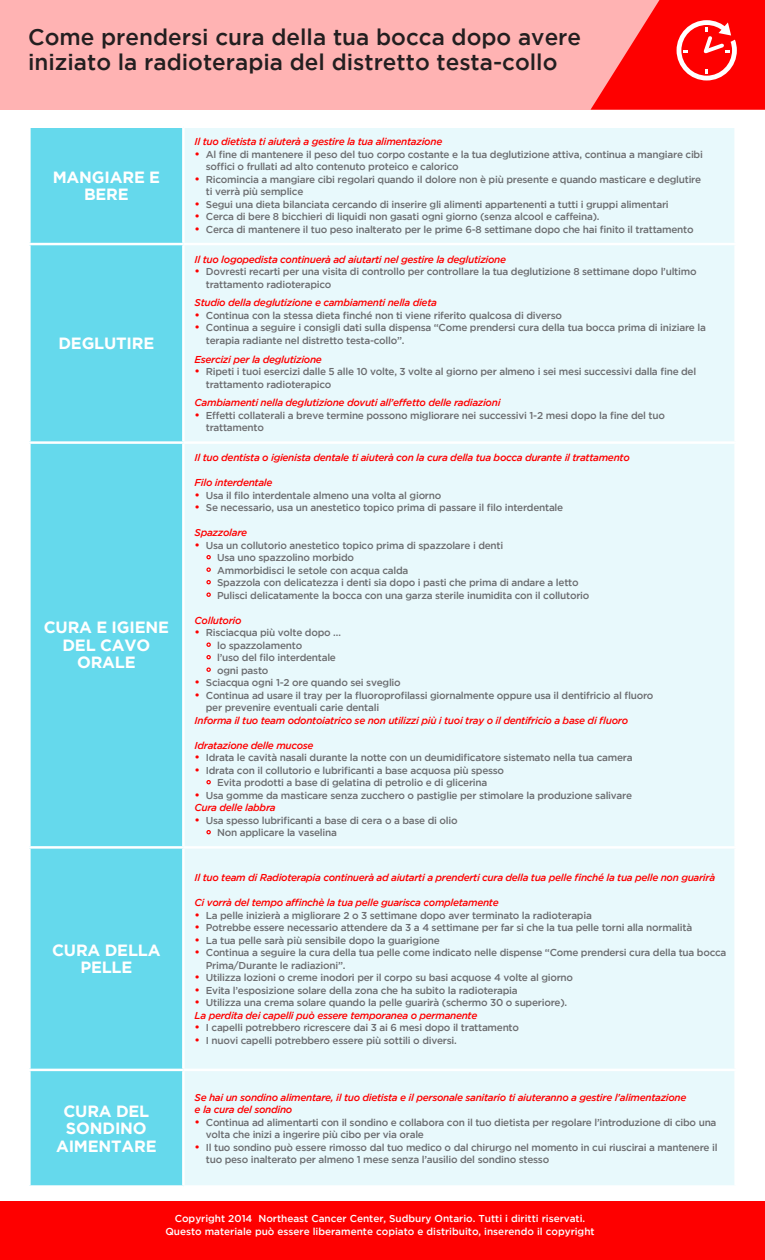
<style>
.page{position:relative;width:765px;height:1260px;background:#fff}
.page>*{position:absolute;margin:0;border:0;box-sizing:border-box;transform-origin:0 0}
.t1{font:500 22.5px "Gotham";color:#231f20}
.t2{font:700 16.25px/17.5px "Gotham";letter-spacing:-.01em;color:#fff;text-align:center}
.t3{font:500 10px/12.5px "Gotham";letter-spacing:-.025em;color:#6c6d70}
.t4{font:italic 500 10px/12.5px "Gotham";letter-spacing:-.03em;color:#fe0000}
.t5{font:500 10px "Gotham";color:#fff}
.s1{font-size:11.25px;color:#fe0000}
</style>
<div class="page">
<div style="left:0;top:1201px;width:765px;height:59px;background:#fe0000"></div>
<div style="left:31px;top:128px;width:151px;height:1057px;background:#65d9ec"></div>
<div style="left:185px;top:128px;width:549px;height:1057px;background:#e8f9fc"></div>
<hr style="left:28px;top:243px;width:155px;height:2px;background:#fff">
<hr style="left:183px;top:243px;width:554px;height:2px;background:#fff">
<hr style="left:28px;top:441px;width:155px;height:3px;background:#fff">
<hr style="left:183px;top:441px;width:554px;height:3px;background:#fff">
<hr style="left:28px;top:846px;width:155px;height:3px;background:#fff">
<hr style="left:183px;top:846px;width:554px;height:3px;background:#fff">
<hr style="left:28px;top:1069px;width:155px;height:2px;background:#fff">
<hr style="left:183px;top:1069px;width:554px;height:2px;background:#fff">
<div style="left:0;top:0;width:765px;height:110px;background:#ffb3b3"></div>
<svg style="left:591px;top:0;width:174px;height:110px"></svg>
<p class="t1" style="left:28px;top:24px;width:555px">Come prendersi cura della tua bocca dopo avere</p>
<p class="t1" style="left:28px;top:49px;width:531px">iniziato la radioterapia del distretto testa-collo</p>
<p class="t2" style="left:53px;top:168px;width:109px">MANGIARE E<br>BERE</p>
<p class="t2" style="left:58px;top:334px;width:97px">DEGLUTIRE</p>
<p class="t2" style="left:44px;top:619px;width:127px">CURA E IGIENE<br>DEL CAVO<br>ORALE</p>
<p class="t2" style="left:52px;top:941px;width:110px">CURA DELLA<br>PELLE</p>
<p class="t2" style="left:56px;top:1102px;width:102px">CURA DEL<br>SONDINO<br>AIMENTARE</p>
<p class="t4" style="left:195px;top:135px;width:249px">Il tuo dietista ti aiuterà a gestire la tua alimentazione</p>
<p class="t3" style="left:206px;top:148px;width:499px;text-indent:-11px"><span class="s1">•</span> Al fine di mantenere il peso del tuo corpo costante e la tua deglutizione attiva, continua a mangiare cibi soffici o frullati ad alto contenuto proteico e calorico</p>
<p class="t3" style="left:206px;top:173px;width:497px;text-indent:-11px"><span class="s1">•</span> Ricomincia a mangiare cibi regolari quando il dolore non è più presente e quando masticare e deglutire ti verrà più semplice</p>
<p class="t3" style="left:195px;top:198px;width:476px"><span class="s1">•</span> Segui una dieta bilanciata cercando di inserire gli alimenti appartenenti a tutti i gruppi alimentari</p>
<p class="t3" style="left:195px;top:210px;width:407px"><span class="s1">•</span> Cerca di bere 8 bicchieri di liquidi non gasati ogni giorno (senza alcool e caffeina).</p>
<p class="t3" style="left:195px;top:223px;width:501px"><span class="s1">•</span> Cerca di mantenere il tuo peso inalterato per le prime 6-8 settimane dopo che hai finito il trattamento</p>
<p class="t4" style="left:195px;top:253px;width:313px">Il tuo logopedista continuerà ad aiutarti nel gestire la deglutizione</p>
<p class="t3" style="left:206px;top:265px;width:492px;text-indent:-11px"><span class="s1">•</span> Dovresti recarti per una visita di controllo per controllare la tua deglutizione 8 settimane dopo l’ultimo trattamento radioterapico</p>
<p class="t4" style="left:195px;top:296px;width:244px">Studio della deglutizione e cambiamenti nella dieta</p>
<p class="t3" style="left:195px;top:309px;width:369px"><span class="s1">•</span> Continua con la stessa dieta finché non ti viene riferito qualcosa di diverso</p>
<p class="t3" style="left:206px;top:321px;width:502px;text-indent:-11px"><span class="s1">•</span> Continua a seguire i consigli dati sulla dispensa “Come prendersi cura della tua bocca prima di iniziare la terapia radiante nel distretto testa-collo”.</p>
<p class="t4" style="left:195px;top:353px;width:129px">Esercizi per la deglutizione</p>
<p class="t3" style="left:206px;top:365px;width:492px;text-indent:-11px"><span class="s1">•</span> Ripeti i tuoi esercizi dalle 5 alle 10 volte, 3 volte al giorno per almeno i sei mesi successivi dalla fine del trattamento radioterapico</p>
<p class="t4" style="left:195px;top:396px;width:307px">Cambiamenti nella deglutizione dovuti all’effetto delle radiazioni</p>
<p class="t3" style="left:206px;top:409px;width:461px;text-indent:-11px"><span class="s1">•</span> Effetti collaterali a breve termine possono migliorare nei successivi 1-2 mesi dopo la fine del tuo trattamento</p>
<p class="t4" style="left:195px;top:451px;width:437px">Il tuo dentista o igienista dentale ti aiuterà con la cura della tua bocca durante il trattamento</p>
<p class="t4" style="left:195px;top:476px;width:79px">Filo interdentale</p>
<p class="t3" style="left:195px;top:489px;width:248px"><span class="s1">•</span> Usa il filo interdentale almeno una volta al giorno</p>
<p class="t3" style="left:195px;top:501px;width:370px"><span class="s1">•</span> Se necessario, usa un anestetico topico prima di passare il filo interdentale</p>
<p class="t4" style="left:195px;top:526px;width:54px">Spazzolare</p>
<p class="t3" style="left:195px;top:539px;width:310px"><span class="s1">•</span> Usa un collutorio anestetico topico prima di spazzolare i denti</p>
<p class="t3" style="left:206px;top:551px;width:150px"><span class="s1">•</span> Usa uno spazzolino morbido</p>
<p class="t3" style="left:206px;top:564px;width:204px"><span class="s1">•</span> Ammorbidisci le setole con acqua calda</p>
<p class="t3" style="left:206px;top:576px;width:374px"><span class="s1">•</span> Spazzola con delicatezza i denti sia dopo i pasti che prima di andare a letto</p>
<p class="t3" style="left:206px;top:589px;width:385px"><span class="s1">•</span> Pulisci delicatamente la bocca con una garza sterile inumidita con il collutorio</p>
<p class="t4" style="left:195px;top:614px;width:48px">Collutorio</p>
<p class="t3" style="left:195px;top:626px;width:148px"><span class="s1">•</span> Risciacqua più volte dopo …</p>
<p class="t3" style="left:206px;top:639px;width:98px"><span class="s1">•</span> lo spazzolamento</p>
<p class="t3" style="left:206px;top:651px;width:132px"><span class="s1">•</span> l’uso del filo interdentale</p>
<p class="t3" style="left:206px;top:664px;width:64px"><span class="s1">•</span> ogni pasto</p>
<p class="t3" style="left:195px;top:676px;width:208px"><span class="s1">•</span> Sciacqua ogni 1-2 ore quando sei sveglio</p>
<p class="t3" style="left:206px;top:689px;width:449px;text-indent:-11px"><span class="s1">•</span> Continua ad usare il tray per la fluoroprofilassi giornalmente oppure usa il dentifricio al fluoro per prevenire eventuali carie dentali</p>
<p class="t4" style="left:195px;top:714px;width:435px">Informa il tuo team odontoiatrico se non utilizzi più i tuoi tray o il dentifricio a base di fluoro</p>
<p class="t4" style="left:195px;top:739px;width:120px">Idratazione delle mucose</p>
<p class="t3" style="left:195px;top:751px;width:439px"><span class="s1">•</span> Idrata le cavità nasali durante la notte con un deumidificatore sistemato nella tua camera</p>
<p class="t3" style="left:195px;top:764px;width:311px"><span class="s1">•</span> Idrata con il collutorio e lubrificanti a base acquosa più spesso</p>
<p class="t3" style="left:206px;top:776px;width:283px"><span class="s1">•</span> Evita prodotti a base di gelatina di petrolio e di glicerina</p>
<p class="t3" style="left:195px;top:789px;width:439px"><span class="s1">•</span> Usa gomme da masticare senza zucchero o pastiglie per stimolare la produzione salivare</p>
<p class="t4" style="left:195px;top:801px;width:83px">Cura delle labbra</p>
<p class="t3" style="left:195px;top:814px;width:265px"><span class="s1">•</span> Usa spesso lubrificanti a base di cera o a base di olio</p>
<p class="t3" style="left:206px;top:826px;width:133px"><span class="s1">•</span> Non applicare la vaselina</p>
<p class="t4" style="left:195px;top:871px;width:522px">Il tuo team di Radioterapia continuerà ad aiutarti a prenderti cura della tua pelle finché la tua pelle non guarirà</p>
<p class="t4" style="left:195px;top:896px;width:306px">Ci vorrà del tempo affinchè la tua pelle guarisca completamente</p>
<p class="t3" style="left:195px;top:909px;width:399px"><span class="s1">•</span> La pelle inizierà a migliorare 2 o 3 settimane dopo aver terminato la radioterapia</p>
<p class="t3" style="left:195px;top:921px;width:499px"><span class="s1">•</span> Potrebbe essere necessario attendere da 3 a 4 settimane per far si che la tua pelle torni alla normalità</p>
<p class="t3" style="left:195px;top:934px;width:247px"><span class="s1">•</span> La tua pelle sarà più sensibile dopo la guarigione</p>
<p class="t3" style="left:206px;top:946px;width:522px;text-indent:-11px"><span class="s1">•</span> Continua a seguire la cura della tua pelle come indicato nelle dispense “Come prendersi cura della tua bocca<br>Prima/Durante le radiazioni”.</p>
<p class="t3" style="left:195px;top:971px;width:380px"><span class="s1">•</span> Utilizza lozioni o creme inodori per il corpo su basi acquose 4 volte al giorno</p>
<p class="t3" style="left:195px;top:984px;width:325px"><span class="s1">•</span> Evita l’esposizione solare della zona che ha subito la radioterapia</p>
<p class="t3" style="left:195px;top:996px;width:374px"><span class="s1">•</span> Utilizza una crema solare quando la pelle guarirà (schermo 30 o superiore).</p>
<p class="t4" style="left:195px;top:1009px;width:284px">La perdita dei capelli può essere temporanea o permanente</p>
<p class="t3" style="left:195px;top:1021px;width:326px"><span class="s1">•</span> I capelli potrebbero ricrescere dai 3 ai 6 mesi dopo il trattamento</p>
<p class="t3" style="left:195px;top:1034px;width:264px"><span class="s1">•</span> I nuovi capelli potrebbero essere più sottili o diversi.</p>
<p class="t4" style="left:195px;top:1091px;width:493px">Se hai un sondino alimentare, il tuo dietista e il personale sanitario ti aiuteranno a gestire l’alimentazione e la cura del sondino</p>
<p class="t3" style="left:206px;top:1116px;width:512px;text-indent:-11px"><span class="s1">•</span> Continua ad alimentarti con il sondino e collabora con il tuo dietista per regolare l’introduzione di cibo una volta che inizi a ingerire più cibo per via orale</p>
<p class="t3" style="left:206px;top:1141px;width:513px;text-indent:-11px"><span class="s1">•</span> Il tuo sondino può essere rimosso dal tuo medico o dal chirurgo nel momento in cui riuscirai a mantenere il tuo peso inalterato per almeno 1 mese senza l’ausilio del sondino stesso</p>
<p class="t5" style="left:175px;top:1213px;width:412px">Copyright 2014 Northeast Cancer Center, Sudbury Ontario. Tutti i diritti riservati.</p>
<p class="t5" style="left:165px;top:1226px;width:431px">Questo materiale può essere liberamente copiato e distribuito, inserendo il copyright</p>
</div>
